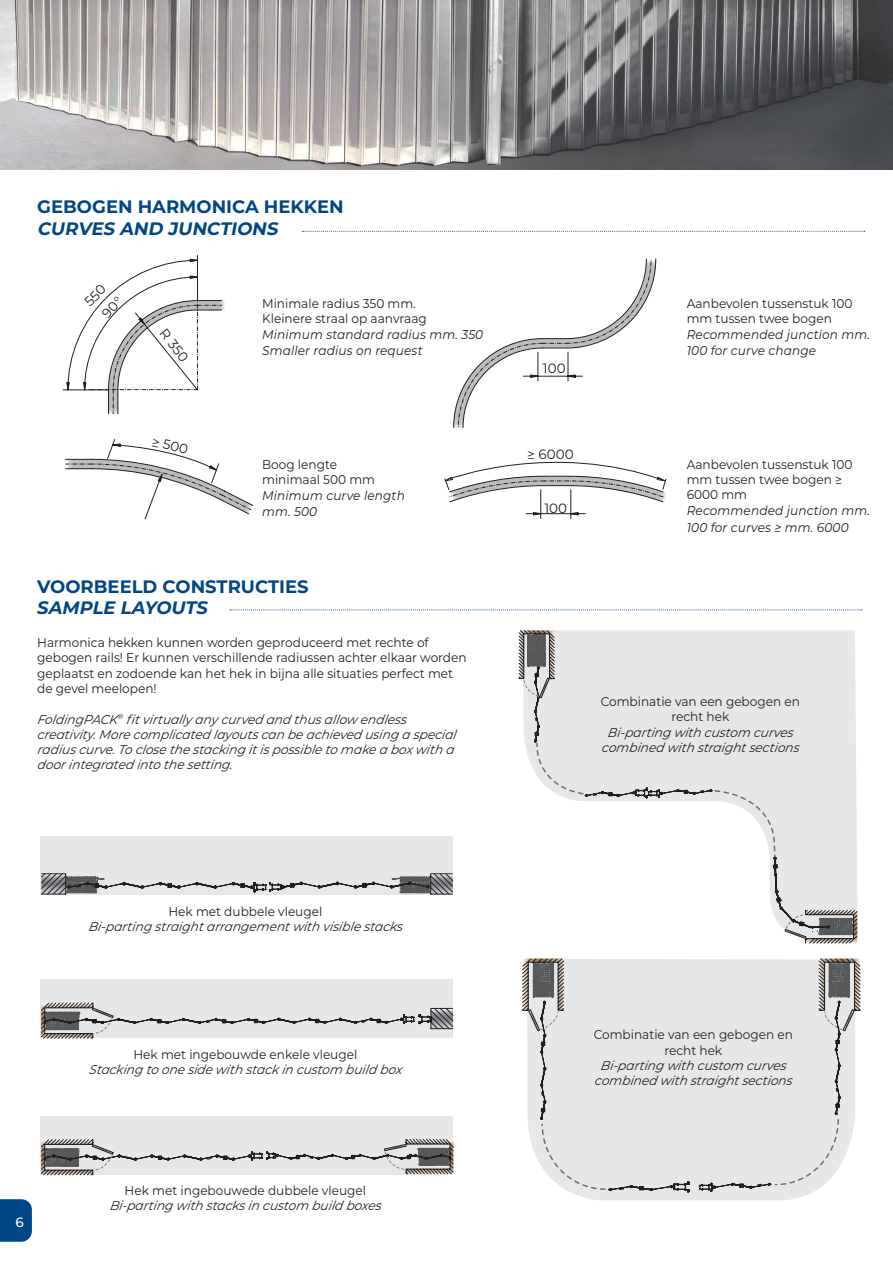
<style>
.page{position:relative;width:893px;height:1263px;background:#fff}
.page>*{position:absolute;margin:0;border:0;box-sizing:border-box;transform-origin:0 0}
.t1{font:700 18px "Montserrat";color:#004684}
.t2{font:italic 700 18px "Montserrat";color:#004684}
.t3{font:italic 700 18px "Montserrat";color:#004684}
.t4{font:13.5px "Montserrat";color:#231f20}
.t5{font:500 13.5px "Montserrat";color:#fff}
.t6{font:italic 12.75px/15.3px "Montserrat";letter-spacing:.01em;color:#231f20;scale:.95 1}
.t7{font:12.75px/15.3px "Montserrat";color:#231f20;scale:.95 1}
</style>
<div class="page">
<svg style="left:0;top:1199px;width:32px;height:43px"></svg>
<img style="left:0;top:0;width:893px;height:170px">
<svg style="left:453px;top:258px;width:203px;height:171px"></svg>
<svg style="left:65px;top:439px;width:601px;height:80px"></svg>
<div style="left:40px;top:837px;width:413px;height:58px;background:#e6e7e9"></div>
<div style="left:40px;top:980px;width:413px;height:58px;background:#e6e7e9"></div>
<div style="left:40px;top:1116px;width:413px;height:58px;background:#e6e7e9"></div>
<svg style="left:41px;top:873px;width:412px;height:22px"></svg>
<div style="left:430px;top:873px;width:23px;height:21px;border:1px solid #231f20"></div>
<svg style="left:41px;top:1002px;width:412px;height:37px"></svg>
<svg style="left:41px;top:1138px;width:413px;height:38px"></svg>
<svg style="left:519px;top:630px;width:338px;height:314px"></svg>
<svg style="left:571px;top:1192px;width:242px;height:8px;background:#e7e8ea"></svg>
<svg style="left:522px;top:958px;width:338px;height:234px;background:#dfe0e1"></svg>
<svg style="left:302px;top:231px;width:563px;height:1px"></svg>
<svg style="left:230px;top:610px;width:632px;height:1px"></svg>
<svg style="left:63px;top:255px;width:162px;height:159px"></svg>
<p class="t1" style="left:37px;top:194px;width:308px">GEBOGEN HARMONICA HEKKEN</p>
<p class="t2" style="left:37px;top:216px;width:246px">CURVES AND JUNCTIONS</p>
<p class="t4" style="left:170px;top:325px;width:39px;rotate:52deg">R 350</p>
<p class="t4" style="left:154px;top:432px;width:38px;rotate:13deg">≥ 500</p>
<p class="t7" style="left:262px;top:295px;width:163px">Minimale radius 350 mm.</p>
<p class="t7" style="left:262px;top:310px;width:175px">Kleinere straal op aanvraag</p>
<p class="t6" style="left:262px;top:326px;width:234px">Minimum standard radius mm. 350</p>
<p class="t6" style="left:262px;top:343px;width:170px">Smaller radius on request</p>
<p class="t7" style="left:262px;top:456px;width:80px">Boog lengte</p>
<p class="t7" style="left:262px;top:471px;width:120px">minimaal 500 mm</p>
<p class="t6" style="left:262px;top:487px;width:152px">Minimum curve length</p>
<p class="t6" style="left:262px;top:504px;width:59px">mm. 500</p>
<p class="t1" style="left:37px;top:573px;width:273px">VOORBEELD CONSTRUCTIES</p>
<p class="t3" style="left:37px;top:595px;width:172px">SAMPLE LAYOUTS</p>
<p class="t7" style="left:37px;top:634px;width:454px">Harmonica hekken kunnen worden geproduceerd met rechte of gebogen rails! Er kunnen verschillende radiussen achter elkaar worden geplaatst en zodoende kan het hek in bijna alle situaties perfect met de gevel meelopen!</p>
<p class="t6" style="left:37px;top:711px;width:446px">FoldingPA CK<sup>®</sup> fitvirtually any curved and thus allow endless creativity.More complicated layouts can be achieved using a special radius curve.To close the stacking itis possible to make a box with a doorintegrated into the setting.</p>
<p class="t4" style="left:543px;top:359px;width:24px">100</p>
<p class="t4" style="left:527px;top:445px;width:48px">≥ 6000</p>
<p class="t4" style="left:544px;top:499px;width:24px">100</p>
<p class="t7" style="left:687px;top:295px;width:176px">Aanbevolen tussenstuk 100 mm tussen twee bogen</p>
<p class="t6" style="left:687px;top:326px;width:194px;line-height:16.2px">Recommended junction mm.<br>100 for curve change</p>
<p class="t7" style="left:687px;top:456px;width:176px">Aanbevolen tussenstuk 100 mm tussen twee bogen ≥<br>6000 mm</p>
<p class="t6" style="left:687px;top:502px;width:194px;line-height:16.2px">Recommended junction mm.<br>100 for curves ≥ mm. 6000</p>
<p class="t7" style="left:601px;top:693px;width:211px;text-align:center">Combinatie van een gebogen en recht hek</p>
<p class="t6" style="left:602px;top:724px;width:212px;text-align:center">Bi-parting with custom curves combined with straightsections</p>
<p class="t5" style="left:16px;top:1213px;width:10px">6</p>
<p class="t7" style="left:168px;top:903px;width:164px">Hek met dubbele vleugel</p>
<p class="t6" style="left:88px;top:918px;width:335px">Bi-parting straightarrangementwith visible stacks</p>
<p class="t7" style="left:133px;top:1046px;width:237px">Hek met ingebouwde enkele vleugel</p>
<p class="t6" style="left:89px;top:1061px;width:334px">Stacking to one side with stack in custom build box</p>
<p class="t7" style="left:125px;top:1182px;width:256px">Hek met ingebouwede dubbele vleugel</p>
<p class="t6" style="left:110px;top:1197px;width:290px">Bi-parting with stacks in custom build boxes</p>
<p class="t7" style="left:594px;top:1027px;width:211px;text-align:center">Combinatie van een gebogen en recht hek</p>
<p class="t6" style="left:595px;top:1057px;width:212px;text-align:center">Bi-parting with custom curves combined with straightsections</p>
</div>
